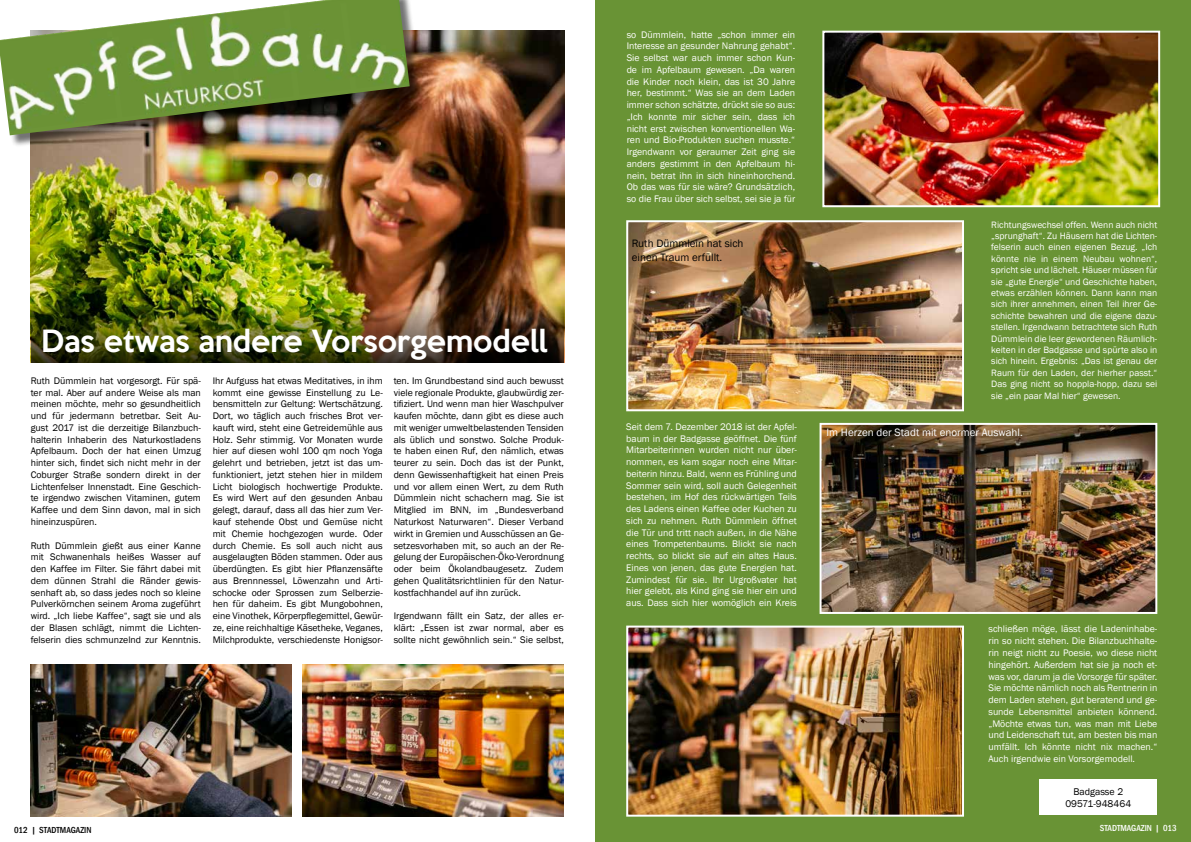
<style>
.page{position:relative;width:1191px;height:842px;background:#fff}
.page>*{position:absolute;margin:0;border:0;box-sizing:border-box;transform-origin:0 0}
.t1{font:500 28px "Keep Calm";color:#fff}
.t2{font:11px/13.2px "Franklin Gothic";color:#000}
.t3{font:11px "Franklin Gothic";color:#fff}
.t4{font:10px/12px "Franklin Gothic";color:#000;text-align:center}
.t5{font:9.8px/11.8px "Franklin Gothic";color:#000;text-align:justify}
.t6{font:9.8px/11.8px "Franklin Gothic";color:#fff;text-align:justify}
.t7{font:9.5px/11.4px "Franklin Gothic";color:#fff;text-align:justify}
.t8{font:500 condensed 9px "Franklin Gothic";color:#000}
.t9{font:500 condensed 9px "Franklin Gothic";color:#fff}
.s1{font-size:9.5px}
</style>
<div class="page">
<div style="left:596px;top:0;width:595px;height:842px;background:#699335"></div>
<img style="left:31px;top:31px;width:533px;height:157px">
<img style="left:31px;top:665px;width:261px;height:151px">
<img style="left:303px;top:665px;width:261px;height:152px">
<img style="left:825px;top:34px;width:332px;height:170px">
<div style="left:822px;top:31px;width:338px;height:176px;border:2px solid #fff"></div>
<img style="left:629px;top:223px;width:332px;height:185px">
<div style="left:626px;top:220px;width:338px;height:191px;border:2px solid #fff"></div>
<img style="left:822px;top:426px;width:332px;height:185px">
<div style="left:819px;top:423px;width:338px;height:191px;border:2px solid #fff"></div>
<img style="left:629px;top:629px;width:332px;height:185px">
<div style="left:626px;top:626px;width:338px;height:191px;border:2px solid #fff"></div>
<div style="left:0;top:0;width:422px;height:147px;background:#000;opacity:.55"></div>
<img style="left:0;top:0;width:410px;height:135px">
<img style="left:31px;top:188px;width:533px;height:175px">
<div style="left:1039px;top:779px;width:118px;height:35px;background:#fff"></div>
<h1 class="t1" style="left:41px;top:317px;width:508px">Das etwas andere Vorsorgemodell</h1>
<p class="t5" style="left:31px;top:375px;width:172px">Ruth Dümmlein hat vorgesorgt. Für spä&shy;ter mal. Aber auf andere Weise als man meinen möchte, mehr so gesundheitlich und für jedermann betretbar. Seit Au&shy;gust 2017 ist die derzeitige Bilanzbuch&shy;halterin Inhaberin des Naturkostladens Apfelbaum. Doch der hat einen Umzug hinter sich, findet sich nicht mehr in der Coburger Straße sondern direkt in der Lichtenfelser Innenstadt. Eine Geschich&shy;te irgendwo zwischen Vitaminen, gutem Kaffee und dem Sinn davon, mal in sich hineinzuspüren.</p>
<p class="t5" style="left:31px;top:539px;width:172px">Ruth Dümmlein gießt aus einer Kanne mit Schwanenhals heißes Wasser auf den Kaffee im Filter. Sie fährt dabei mit dem dünnen Strahl die Ränder gewis&shy;senhaft ab, so dass jedes noch so kleine Pulverkörnchen seinem Aroma zugeführt wird. „Ich liebe Kaffee“, sagt sie und als der Blasen schlägt, nimmt die Lichten&shy;felserin dies schmunzelnd zur Kenntnis.</p>
<p class="t5" style="left:213px;top:375px;width:172px">Ihr Aufguss hat etwas Meditatives, in ihm kommt eine gewisse Einstellung zu Le&shy;bensmitteln zur Geltung: Wertschätzung.<br>Dort, wo täglich auch frisches Brot ver&shy;kauft wird, steht eine Getreidemühle aus Holz. Sehr stimmig. Vor Monaten wurde hier auf diesen wohl 100 qm noch Yoga gelehrt und betrieben, jetzt ist das um&shy;funktioniert, jetzt stehen hier in mildem Licht biologisch hochwertige Produkte.<br>Es wird Wert auf den gesunden Anbau gelegt, darauf, dass all das hier zum Ver&shy;kauf stehende Obst und Gemüse nicht mit Chemie hochgezogen wurde. Oder durch Chemie. Es soll auch nicht aus ausgelaugten Böden stammen. Oder aus überdüngten. Es gibt hier Pflanzensäfte aus Brennnessel, Löwenzahn und Arti&shy;schocke oder Sprossen zum Selberzie&shy;hen für daheim. Es gibt Mungobohnen, eine Vinothek, Körperpflegemittel, Gewür&shy;ze, eine reichhaltige Käsetheke, Veganes, Milchprodukte, verschiedenste Honigsor-</p>
<p class="t5" style="left:394px;top:375px;width:172px">ten. Im Grundbestand sind auch bewusst viele regionale Produkte, glaubwürdig zer&shy;tifiziert. Und wenn man hier Waschpulver kaufen möchte, dann gibt es diese auch mit weniger umweltbelastenden Tensiden als üblich und sonstwo. Solche Produk&shy;te haben einen Ruf, den nämlich, etwas teurer zu sein. Doch das ist der Punkt, denn Gewissenhaftigkeit hat einen Preis und vor allem einen Wert, zu dem Ruth Dümmlein nicht schachern mag. Sie ist Mitglied im BNN, im „Bundesverband Naturkost Naturwaren“. Dieser Verband wirkt in Gremien und Ausschüssen an Ge&shy;setzesvorhaben mit, so auch an der Re&shy;gelung der Europäischen-Öko-Verordnung oder beim Ökolandbaugesetz. Zudem gehen Qualitätsrichtlinien für den Natur&shy;kostfachhandel auf ihn zurück.</p>
<p class="t5" style="left:394px;top:610px;width:172px">Irgendwann fällt ein Satz, der alles er&shy;klärt: „Essen ist zwar normal, aber es sollte nicht gewöhnlich sein.“ Sie selbst,</p>
<p class="t6" style="left:626px;top:29px;width:170px">so Dümmlein, hatte „schon immer ein Interesse an gesunder Nahrung gehabt“.<br>Sie selbst war auch immer schon Kun&shy;de im Apfelbaum gewesen. „Da waren die Kinder noch klein, das ist 30 Jahre her, bestimmt.“ Was sie an dem Laden immer schon schätzte, drückt sie so aus: „Ich konnte mir sicher sein, dass ich nicht erst zwischen konventionellen Wa&shy;ren und Bio-Produkten suchen musste.“ Irgendwann vor geraumer Zeit ging sie anders gestimmt in den Apfelbaum hi&shy;nein, betrat ihn in sich hineinhorchend.<br>Ob das was für sie wäre? Grundsätzlich, so die Frau über sich selbst, sei sie ja <span class="s1">für</span></p>
<p class="t2" style="left:632px;top:237px;width:113px">Ruth Dümmlein hat sich einen Traum erfüllt.</p>
<p class="t6" style="left:626px;top:421px;width:172px">Seit dem 7. Dezember 2018 ist der Apfel&shy;baum in der Badgasse geöffnet. Die fünf Mitarbeiterinnen wurden nicht nur über&shy;nommen, es kam sogar noch eine Mitar&shy;beiterin hinzu. Bald, wenn es Frühling und Sommer sein wird, soll auch Gelegenheit bestehen, im Hof des rückwärtigen Teils des Ladens einen Kaffee oder Kuchen zu sich zu nehmen. Ruth Dümmlein öffnet die Tür und tritt nach außen, in die Nähe eines Trompetenbaums. Blickt sie nach rechts, so blickt sie auf ein altes Haus.<br>Eines von jenen, das gute Energien hat.<br>Zumindest für sie. Ihr Urgroßvater hat hier gelebt, als Kind ging sie hier ein und aus. Dass sich hier womöglich ein Kreis</p>
<p class="t7" style="left:991px;top:219px;width:168px">Richtungswechsel offen. Wenn auch nicht „sprunghaft“. Zu Häusern hat die Lichten&shy;felserin auch einen eigenen Bezug. „Ich könnte nie in einem Neubau wohnen“, spricht sie und lächelt. Häuser müssen für sie „gute Energie“ und Geschichte haben, etwas erzählen können. Dann kann man sich ihrer annehmen, einen Teil ihrer Ge&shy;schichte bewahren und die eigene dazu&shy;stellen. Irgendwann betrachtete sich Ruth Dümmlein die leer gewordenen Räumlich&shy;keiten in der Badgasse und spürte also in sich hinein. Ergebnis: „Das ist genau der Raum für den Laden, der hierher passt.“ Das ging nicht so hoppla-hopp, dazu sei sie „ein paar Mal hier“ gewesen.</p>
<p class="t3" style="left:826px;top:426px;width:198px">Im Herzen der Stadt mit enormer Auswahl.</p>
<p class="t6" style="left:988px;top:623px;width:170px">schließen möge, lässt die Ladeninhabe&shy;rin so nicht stehen. Die Bilanzbuchhalte&shy;rin neigt nicht zu Poesie, wo diese nicht hingehört. Außerdem hat sie ja noch et&shy;was vor, darum ja die Vorsorge für später.<br>Sie möchte nämlich noch als Rentnerin in dem Laden stehen, gut beratend und ge&shy;sunde Lebensmittel anbieten könnend. „Möchte etwas tun, was man mit Liebe und Leidenschaft tut, am besten bis man umfällt. Ich könnte nicht nix machen.“ Auch irgendwie ein Vorsorgemodell.</p>
<p class="t4" style="left:1065px;top:786px;width:67px">Badgasse 2<br>09571-948464</p>
<p class="t8" style="left:14px;top:824px;width:79px">012 | STADTMAGAZIN</p>
<p class="t9" style="left:1099px;top:822px;width:79px">STADTMAGAZIN | 013</p>
</div>
